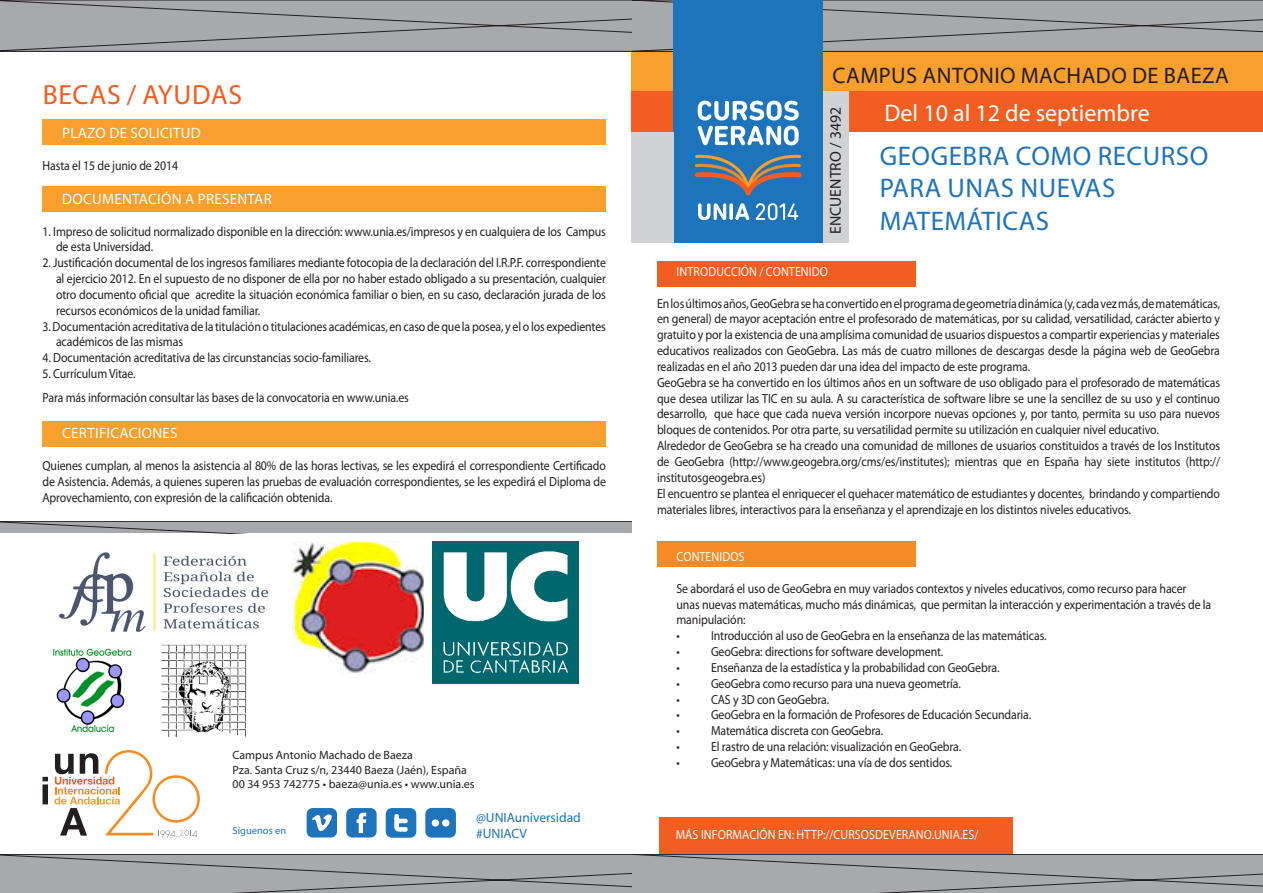
<style>
.page{position:relative;width:1263px;height:893px;background:#fff}
.page>*{position:absolute;margin:0;border:0;box-sizing:border-box;transform-origin:0 0}
.t1{font:27.75px "Myriad Pro";letter-spacing:.02em;color:#f25d21}
.t2{font:27px/32.4px "Myriad Pro";letter-spacing:.02em;color:#1e74bb}
.t3{font:24px "Myriad Pro";color:#fff}
.t4{font:22.5px "Myriad Pro";letter-spacing:.02em;color:#231f20}
.t5{font:15.75px "Myriad Pro";color:#231f20}
.t6{font:15px "Myriad Pro";letter-spacing:.02em;color:#fff}
.t7{font:13.5px "Myriad Pro";color:#1e74bb}
.t8{font:13.2px/15.9px "Myriad Pro";letter-spacing:-.01em;color:#231f20;text-align:justify;scale:.9 1}
.t9{font:13.2px "Myriad Pro";letter-spacing:.01em;color:#fff;scale:.9 1}
.t10{font:12px "Myriad Pro";color:#231f20}
.t11{font:10.5px "Myriad Pro";color:#1e74bb}
</style>
<div class="page">
<div style="left:659px;top:818px;width:353px;height:40px;background:#f25d21"></div>
<div style="left:43px;top:119px;width:563px;height:26px;background:#f99f2d"></div>
<div style="left:43px;top:186px;width:563px;height:25px;background:#f99f2d"></div>
<div style="left:43px;top:421px;width:563px;height:25px;background:#f99f2d"></div>
<div style="left:631px;top:51px;width:632px;height:40px;background:#f99f2d"></div>
<div style="left:631px;top:91px;width:632px;height:41px;background:#f25d21"></div>
<svg style="left:0;top:0;width:1263px;height:51px;background:#a1a1a5"></svg>
<svg style="left:0;top:521px;width:631px;height:12px;background:#9a9b9e"></svg>
<svg style="left:0;top:854px;width:1263px;height:39px;background:#9fa0a3"></svg>
<div style="left:673px;top:0;width:150px;height:243px;background:#1e74bb"></div>
<svg style="left:698px;top:126px;width:101px;height:19px"></svg>
<svg style="left:698px;top:101px;width:101px;height:19px"></svg>
<svg style="left:698px;top:203px;width:28px;height:17px"></svg>
<svg style="left:729px;top:203px;width:4px;height:17px"></svg>
<svg style="left:735px;top:203px;width:14px;height:17px"></svg>
<svg style="left:756px;top:203px;width:42px;height:17px"></svg>
<svg style="left:695px;top:154px;width:107px;height:42px"></svg>
<div style="left:823px;top:91px;width:25px;height:152px;background:#d1d2d4"></div>
<div style="left:631px;top:132px;width:42px;height:111px;background:#d1d2d4"></div>
<div style="left:657px;top:261px;width:258px;height:25px;background:#f25d21"></div>
<div style="left:657px;top:541px;width:258px;height:26px;background:#f68b25"></div>
<svg style="left:43px;top:777px;width:5px;height:27px"></svg>
<svg style="left:55px;top:750px;width:145px;height:88px"></svg>
<svg style="left:425px;top:808px;width:31px;height:30px"></svg>
<svg style="left:386px;top:808px;width:30px;height:30px"></svg>
<svg style="left:346px;top:808px;width:31px;height:29px"></svg>
<svg style="left:307px;top:808px;width:30px;height:29px"></svg>
<img style="left:59px;top:552px;width:210px;height:80px">
<img style="left:53px;top:644px;width:194px;height:93px">
<img style="left:433px;top:541px;width:145px;height:143px">
<img style="left:292px;top:541px;width:131px;height:132px">
<p class="t1" style="left:43px;top:78px;width:201px">BECAS / AYUDAS</p>
<p class="t6" style="left:62px;top:124px;width:140px">PLAZO DE SOLICITUD</p>
<p class="t8" style="left:43px;top:157px;width:152px">Hasta el 15 de junio de 2014</p>
<p class="t6" style="left:62px;top:190px;width:211px">DOCUMENTACIÓN A PRESENTAR</p>
<p class="t8" style="left:56px;top:223px;width:612px;text-indent:-14px">1. Impreso de solicitud normalizado disponible en la dirección: www.unia.es/impresos y en cualquiera de los Campus de esta Universidad.</p>
<p class="t8" style="left:56px;top:255px;width:613px;text-indent:-14px">2. Justificación documental de los ingresos familiares mediante fotocopia de la declaración del I.R.P.F. correspondiente al ejercicio 2012. En el supuesto de no disponer de ella por no haber estado obligado a su presentación, cualquier otro documento oficial que acredite la situación económica familiar o bien, en su caso, declaración jurada de los recursos económicos de la unidad familiar.</p>
<p class="t8" style="left:56px;top:318px;width:612px;text-indent:-14px">3. Documentación acreditativa de la titulación o titulaciones académicas, en caso de que la posea, y el o los expedientes académicos de las mismas</p>
<p class="t8" style="left:43px;top:350px;width:367px">4. Documentación acreditativa de las circunstancias socio-familiares.</p>
<p class="t8" style="left:43px;top:365px;width:105px">5. Currículum Vitae.</p>
<p class="t8" style="left:43px;top:390px;width:409px">Para más información consultar las bases de la convocatoria en www.unia.es</p>
<p class="t6" style="left:62px;top:424px;width:117px">CERTIFICACIONES</p>
<p class="t8" style="left:43px;top:458px;width:628px">Quienes cumplan, al menos la asistencia al 80% de las horas lectivas, se les expedirá el correspondiente Certificado de Asistencia. Además, a quienes superen las pruebas de evaluación correspondientes, se les expedirá el Diploma de Aprovechamiento, con expresión de la calificación obtenida.</p>
<p class="t10" style="left:233px;top:748px;width:182px">Campus Antonio Machado de Baeza</p>
<p class="t10" style="left:233px;top:762px;width:236px">Pza. Santa Cruz s/n, 23440 Baeza (Jaén), España</p>
<p class="t10" style="left:233px;top:777px;width:244px">00 34 953 742775 • baeza@unia.es • www.unia.es</p>
<p class="t7" style="left:476px;top:809px;width:106px">@UNIAuniversidad</p>
<p class="t4" style="left:833px;top:61px;width:398px">CAMPUS ANTONIO MACHADO DE BAEZA</p>
<p class="t3" style="left:884px;top:98px;width:267px">Del 10 al 12 de septiembre</p>
<p class="t5" style="left:826px;top:234px;width:128px;rotate:-90deg">ENCUENTRO / 3492</p>
<p class="t2" style="left:880px;top:139px;width:330px">GEOGEBRA COMO RECURSO<br>PARA UNAS NUEVAS</p>
<p class="t2" style="left:880px;top:204px;width:171px">MATEMÁTICAS</p>
<p class="t9" style="left:677px;top:263px;width:170px">INTRODUCCIÓN / CONTENIDO</p>
<p class="t8" style="left:657px;top:295px;width:627px">En los últimos años, GeoGebra se ha convertido en el programa de geometría dinámica (y, cada vez más, de matemáticas, en general) de mayor aceptación entre el profesorado de matemáticas, por su calidad, versatilidad, carácter abierto y gratuito y por la existencia de una amplísima comunidad de usuarios dispuestos a compartir experiencias y materiales educativos realizados con GeoGebra. Las más de cuatro millones de descargas desde la página web de GeoGebra realizadas en el año 2013 pueden dar una idea del impacto de este programa.</p>
<p class="t8" style="left:657px;top:374px;width:627px">GeoGebra se ha convertido en los últimos años en un software de uso obligado para el profesorado de matemáticas que desea utilizar las TIC en su aula. A su característica de software libre se une la sencillez de su uso y el continuo desarrollo, que hace que cada nueva versión incorpore nuevas opciones y, por tanto, permita su uso para nuevos bloques de contenidos. Por otra parte, su versatilidad permite su utilización en cualquier nivel educativo.</p>
<p class="t8" style="left:657px;top:438px;width:627px">Alrededor de GeoGebra se ha creado una comunidad de millones de usuarios constituidos a través de los Institutos de GeoGebra (http://www.geogebra.org/cms/es/institutes); mientras que en España hay siete institutos (http:// institutosgeogebra.es)</p>
<p class="t8" style="left:657px;top:485px;width:627px">El encuentro se plantea el enriquecer el quehacer matemático de estudiantes y docentes, brindando y compartiendo materiales libres, interactivos para la enseñanza y el aprendizaje en los distintos niveles educativos.</p>
<p class="t9" style="left:677px;top:548px;width:77px">CONTENIDOS</p>
<p class="t8" style="left:676px;top:580px;width:596px;text-align:left">Se abordará el uso de GeoGebra en muy variados contextos y niveles educativos, como recurso para hacer unas nuevas matemáticas, mucho más dinámicas, que permitan la interacción y experimentación a través de la manipulación:</p>
<p class="t8" style="left:676px;top:628px;width:413px">• Introducción al uso de GeoGebra en la enseñanza de las matemáticas.</p>
<p class="t8" style="left:676px;top:643px;width:298px">• GeoGebra: directions for software development.</p>
<p class="t8" style="left:676px;top:659px;width:360px">• Enseñanza de la estadística y la probabilidad con GeoGebra.</p>
<p class="t8" style="left:676px;top:675px;width:318px">• GeoGebra como recurso para una nueva geometría.</p>
<p class="t8" style="left:676px;top:691px;width:171px">• CAS y 3D con GeoGebra.</p>
<p class="t8" style="left:676px;top:707px;width:396px">• GeoGebra en la formación de Profesores de Educación Secundaria.</p>
<p class="t8" style="left:676px;top:723px;width:231px">• Matemática discreta con GeoGebra.</p>
<p class="t8" style="left:676px;top:738px;width:318px">• El rastro de una relación: visualización en GeoGebra.</p>
<p class="t8" style="left:676px;top:754px;width:308px">• GeoGebra y Matemáticas: una vía de dos sentidos.</p>
<p class="t11" style="left:233px;top:824px;width:55px">Síguenos en</p>
<p class="t7" style="left:476px;top:825px;width:53px">#UNIACV</p>
<p class="t9" style="left:676px;top:826px;width:338px">MÁS INFORMACIÓN EN: HTTP://CURSOSDEVERANO.UNIA.ES/</p>
</div>
